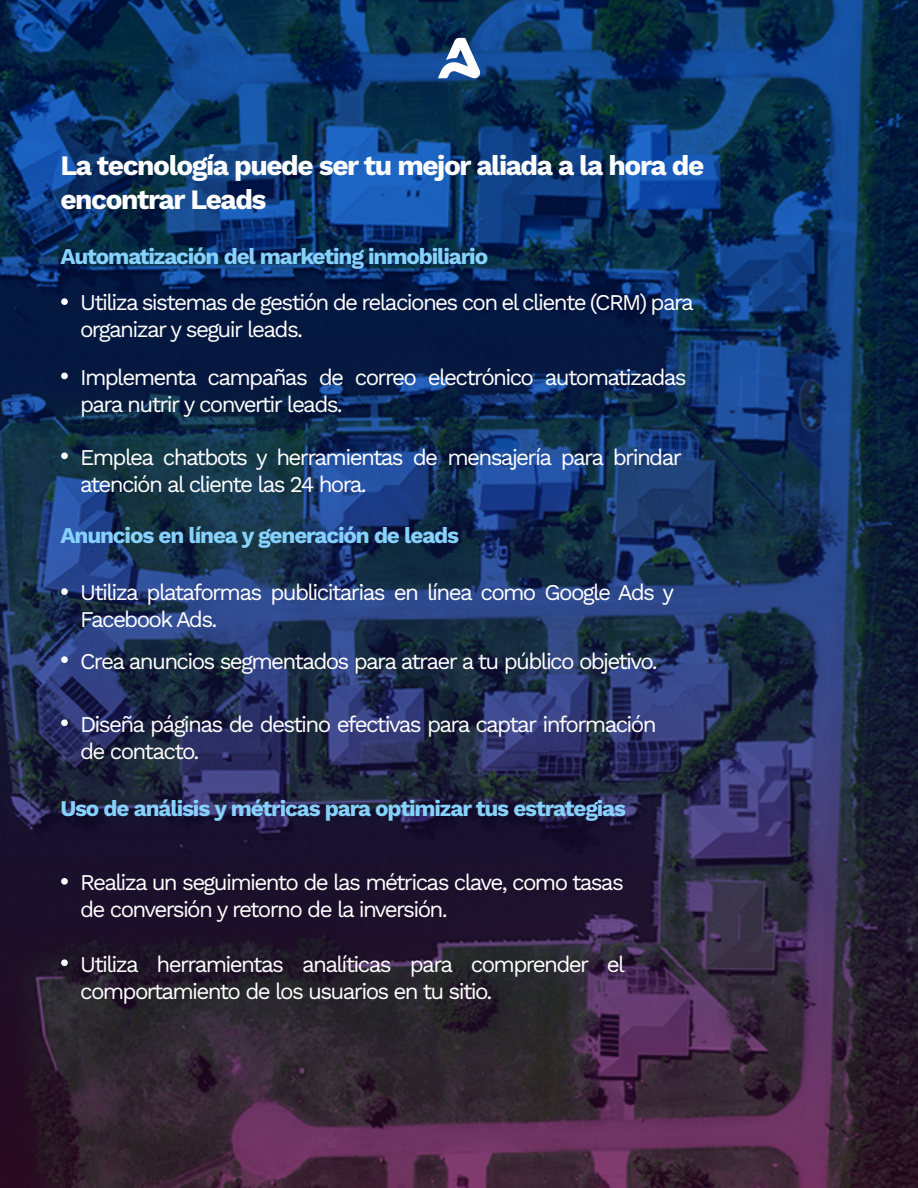
<style>
.page{position:relative;width:918px;height:1188px;background:#fff}
.page>*{position:absolute;margin:0;border:0;box-sizing:border-box;transform-origin:0 0}
.t1{font:700 28.05px/33.8px "Work Sans";letter-spacing:-.05em;color:#fff}
.t2{font:22.5px/27px "Work Sans";letter-spacing:-.075em;color:#fff}
.t3{font:700 22.5px "Work Sans";letter-spacing:-.05em;color:#86d2fc}
</style>
<div class="page">
<img style="left:0;top:0;width:918px;height:1188px">
<svg style="left:438px;top:38px;width:43px;height:40px"></svg>
<div style="left:61px;top:298px;width:7px;height:7px;background:#fff;border-radius:50%"></div>
<div style="left:61px;top:373px;width:7px;height:6px;background:#fff;border-radius:50%"></div>
<div style="left:61px;top:452px;width:7px;height:7px;background:#fff;border-radius:50%"></div>
<div style="left:61px;top:588px;width:7px;height:7px;background:#fff;border-radius:50%"></div>
<div style="left:61px;top:878px;width:7px;height:7px;background:#fff;border-radius:50%"></div>
<div style="left:61px;top:959px;width:7px;height:7px;background:#fff;border-radius:50%"></div>
<div style="left:61px;top:656px;width:7px;height:7px;background:#fff;border-radius:50%"></div>
<div style="left:61px;top:719px;width:7px;height:7px;background:#fff;border-radius:50%"></div>
<p class="t1" style="left:60px;top:148px;width:645px">La tecnología puede ser tu mejor aliada a la hora de encontrar Leads</p>
<p class="t3" style="left:60px;top:240px;width:429px">Automatización del marketing inmobiliario</p>
<p class="t2" style="left:80px;top:288px;width:615px">Utiliza sistemas de gestión de relaciones con el cliente (CRM) para organizar y seguir leads.</p>
<p class="t2" style="left:80px;top:363px;width:608px">Implementa campañas de correo electrónico automatizadas para nutrir y convertir leads.</p>
<p class="t2" style="left:80px;top:443px;width:603px">Emplea chatbots y herramientas de mensajería para brindar atención al cliente las 24 hora.</p>
<p class="t3" style="left:60px;top:518px;width:400px">Anuncios en línea y generación de leads</p>
<p class="t2" style="left:80px;top:578px;width:595px">Utiliza plataformas publicitarias en línea como Google Ads y<br>Facebook Ads.</p>
<p class="t2" style="left:80px;top:646px;width:579px">Crea anuncios segmentados para atraer a tu público objetivo.</p>
<p class="t2" style="left:80px;top:710px;width:578px">Diseña páginas de destino efectivas para captar información de contacto.</p>
<p class="t3" style="left:60px;top:791px;width:567px">Uso de análisis y métricas para optimizar tus estrategias</p>
<p class="t2" style="left:80px;top:868px;width:545px">Realiza un seguimiento de las métricas clave, como tasas de conversión y retorno de la inversión.</p>
<p class="t2" style="left:80px;top:950px;width:547px">Utiliza herramientas analíticas para comprender el comportamiento de los usuarios en tu sitio.</p>
</div>
